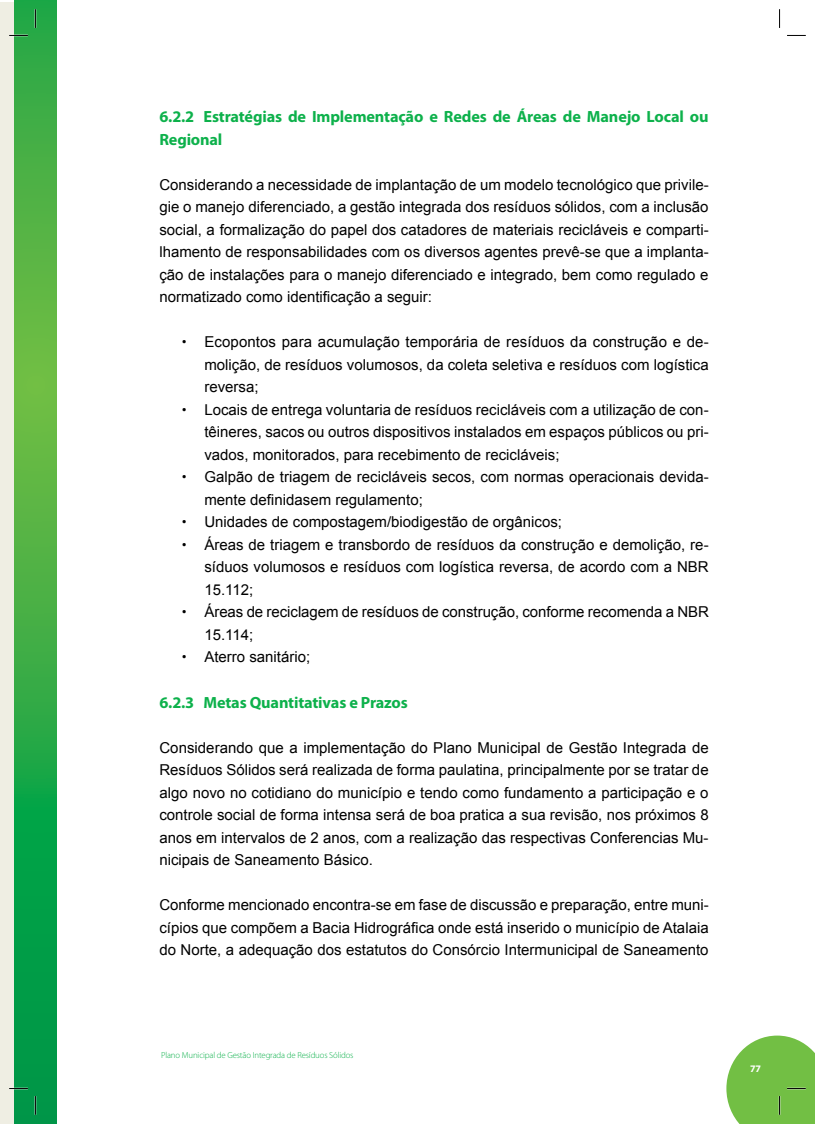
<style>
.page{position:relative;width:815px;height:1124px;background:#fff}
.page>*{position:absolute;margin:0;border:0;box-sizing:border-box;transform-origin:0 0}
.t1{font:700 16.25px/22.5px "Myriad Pro";letter-spacing:-.01em;color:#0db14b}
.t2{font:15px/22.5px "Arial";color:#000;text-align:justify}
.t3{font:700 10px "Myriad Pro";color:#fff}
.t4{font:300 8.75px "Myriad Pro";letter-spacing:-.015em;color:#0db14b}
.s1{font-family:"Swiss 721 BT";font-weight:900}
</style>
<div class="page">
<div style="left:0;top:2px;width:35px;height:1121px;background:#efeee3"></div>
<svg style="left:14px;top:0;width:43px;height:1123px;background:#34ab45"></svg>
<svg style="left:9px;top:35px;width:19px;height:1px"></svg>
<svg style="left:787px;top:35px;width:19px;height:1px"></svg>
<svg style="left:9px;top:1087px;width:19px;height:2px"></svg>
<svg style="left:35px;top:9px;width:1px;height:19px"></svg>
<svg style="left:35px;top:1095px;width:1px;height:19px"></svg>
<svg style="left:779px;top:9px;width:1px;height:19px"></svg>
<svg style="left:726px;top:1035px;width:89px;height:88px;background:#83c65c"></svg>
<p class="t1" style="left:159px;top:106px;width:551px">6.2.2 Estratégias de Implementação e Redes de Áreas de Manejo Local ou<br>Regional</p>
<p class="t2" style="left:159px;top:173px;width:551px">Considerando a necessidade de implantação de um modelo tecnológico que privile&shy;gie o manejo diferenciado, a gestão integrada dos resíduos sólidos, com a inclusão social, a formalização do papel dos catadores de materiais recicláveis e comparti&shy;lhamento de responsabilidades com os diversos agentes prevê-se que a implanta&shy;ção de instalações para o manejo diferenciado e integrado, bem como regulado e normatizado como identificação a seguir:</p>
<p class="t2" style="left:182px;top:331px;width:528px"><span class="s1">·</span> Ecopontos para acumulação temporária de resíduos da construção e de-</p>
<p class="t2" style="left:204px;top:353px;width:506px">molição, de resíduos volumosos, da coleta seletiva e resíduos com logística</p>
<p class="t2" style="left:204px;top:376px;width:56px">reversa;</p>
<p class="t2" style="left:182px;top:398px;width:528px"><span class="s1">·</span> Locais de entrega voluntaria de resíduos recicláveis com a utilização de con-</p>
<p class="t2" style="left:204px;top:421px;width:506px">têineres, sacos ou outros dispositivos instalados em espaços públicos ou pri-</p>
<p class="t2" style="left:204px;top:443px;width:357px">vados, monitorados, para recebimento de recicláveis;</p>
<p class="t2" style="left:182px;top:466px;width:528px"><span class="s1">·</span> Galpão de triagem de recicláveis secos, com normas operacionais devida-</p>
<p class="t2" style="left:204px;top:488px;width:220px">mente definidasem regulamento;</p>
<p class="t2" style="left:182px;top:511px;width:382px"><span class="s1">·</span> Unidades de compostagem/biodigestão de orgânicos;</p>
<p class="t2" style="left:182px;top:533px;width:528px"><span class="s1">·</span> Áreas de triagem e transbordo de resíduos da construção e demolição, re-</p>
<p class="t2" style="left:204px;top:556px;width:506px">síduos volumosos e resíduos com logística reversa, de acordo com a NBR</p>
<p class="t2" style="left:204px;top:578px;width:50px">15.112;</p>
<p class="t2" style="left:182px;top:601px;width:528px"><span class="s1">·</span> Áreas de reciclagem de resíduos de construção, conforme recomenda a NBR</p>
<p class="t2" style="left:204px;top:623px;width:50px">15.114;</p>
<p class="t2" style="left:182px;top:646px;width:130px"><span class="s1">·</span> Aterro sanitário;</p>
<p class="t1" style="left:159px;top:691px;width:250px">6.2.3 Metas Quantitativas e Prazos</p>
<p class="t2" style="left:159px;top:736px;width:551px">Considerando que a implementação do Plano Municipal de Gestão Integrada de Resíduos Sólidos será realizada de forma paulatina, principalmente por se tratar de algo novo no cotidiano do município e tendo como fundamento a participação e o controle social de forma intensa será de boa pratica a sua revisão, nos próximos 8 anos em intervalos de 2 anos, com a realização das respectivas Conferencias Mu&shy;nicipais de Saneamento Básico.</p>
<p class="t2" style="left:159px;top:893px;width:551px">Conforme mencionado encontra-se em fase de discussão e preparação, entre muni&shy;cípios que compõem a Bacia Hidrográfica onde está inserido o município de Atalaia do Norte, a adequação dos estatutos do Consórcio Intermunicipal de Saneamento</p>
<p class="t4" style="left:161px;top:1050px;width:194px">Plano Municipal de Gestão Integrada de Resíduos Sólidos</p>
<p class="t3" style="left:750px;top:1062px;width:12px">77</p>
</div>
